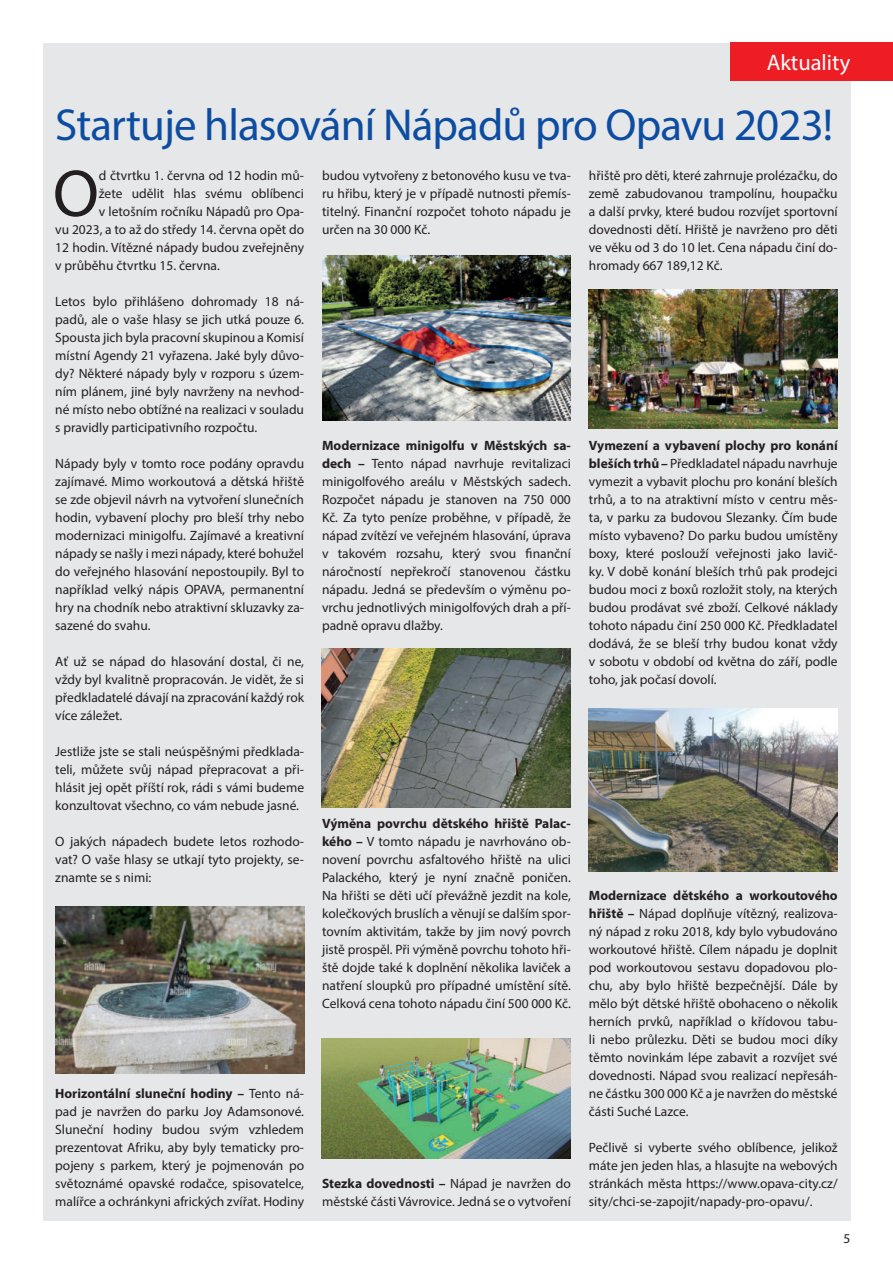
<style>
.page{position:relative;width:893px;height:1263px;background:#fff}
.page>*{position:absolute;margin:0;border:0;box-sizing:border-box;transform-origin:0 0}
.t1{font:66.9px "Myriad Pro";color:#231f20}
.t2{font:45px "Myriad Pro";letter-spacing:-.02em;color:#0d4da1}
.t3{font:22.5px "Myriad Pro";color:#fff}
.t4{font:13.5px/18px "Myriad Pro";color:#231f20;text-align:justify}
.s1{font-weight:700}
</style>
<div class="page">
<div style="left:43px;top:43px;width:807px;height:1177px;background:#e6e7e9"></div>
<img style="left:322px;top:1038px;width:249px;height:121px">
<img style="left:588px;top:708px;width:250px;height:163px">
<img style="left:55px;top:906px;width:249px;height:168px">
<img style="left:589px;top:290px;width:249px;height:138px">
<img style="left:322px;top:255px;width:249px;height:166px">
<img style="left:322px;top:648px;width:249px;height:160px">
<div style="left:730px;top:43px;width:163px;height:38px;background:#ee1d23"></div>
<h3 class="t3" style="left:767px;top:51px;width:85px">Aktuality</h3>
<h2 class="t2" style="left:55px;top:103px;width:779px">Startuje hlasování Nápadů pro Opavu 2023!</h2>
<h1 class="t1" style="left:53px;top:161px;width:48px">O</h1>
<p class="t4" style="left:99px;top:167px;width:207px">d čtvrtku 1. června od 12 hodin mů-</p>
<p class="t4" style="left:99px;top:185px;width:207px">žete udělit hlas svému oblíbenci</p>
<p class="t4" style="left:99px;top:203px;width:207px">v letošním ročníku Nápadů pro Opa-</p>
<p class="t4" style="left:55px;top:221px;width:250px">vu 2023, a to až do středy 14. června opět do</p>
<p class="t4" style="left:55px;top:239px;width:250px">12 hodin. Vítězné nápady budou zveřejněny</p>
<p class="t4" style="left:55px;top:257px;width:166px">v průběhu čtvrtku 15. června.</p>
<p class="t4" style="left:55px;top:293px;width:250px">Letos bylo přihlášeno dohromady 18 ná&shy;padů, ale o vaše hlasy se jich utká pouze 6.<br>Spousta jich byla pracovní skupinou a Komisí místní Agendy 21 vyřazena. Jaké byly důvo&shy;dy? Některé nápady byly v rozporu s územ&shy;ním plánem, jiné byly navrženy na nevhod&shy;né místo nebo obtížné na realizaci v souladu s pravidly participativního rozpočtu.</p>
<p class="t4" style="left:55px;top:455px;width:250px">Nápady byly v tomto roce podány opravdu zajímavé. Mimo workoutová a dětská hřiště se zde objevil návrh na vytvoření slunečních hodin, vybavení plochy pro bleší trhy nebo modernizaci minigolfu. Zajímavé a kreativní nápady se našly i mezi nápady, které bohužel do veřejného hlasování nepostoupily. Byl to například velký nápis OPAVA, permanentní hry na chodník nebo atraktivní skluzavky za&shy;sazené do svahu.</p>
<p class="t4" style="left:55px;top:653px;width:250px">Ať už se nápad do hlasování dostal, či ne, vždy byl kvalitně propracován. Je vidět, že si předkladatelé dávají na zpracování každý rok více záležet.</p>
<p class="t4" style="left:55px;top:743px;width:250px">Jestliže jste se stali neúspěšnými předklada&shy;teli, můžete svůj nápad přepracovat a při&shy;hlásit jej opět příští rok, rádi s vámi budeme konzultovat všechno, co vám nebude jasné.</p>
<p class="t4" style="left:55px;top:833px;width:250px">O jakých nápadech budete letos rozhodo&shy;vat? O vaše hlasy se utkají tyto projekty, se&shy;znamte se s nimi:</p>
<p class="t4" style="left:322px;top:167px;width:250px">budou vytvořeny z betonového kusu ve tva&shy;ru hřibu, který je v případě nutnosti přemís&shy;titelný. Finanční rozpočet tohoto nápadu je určen na 30 000 Kč.</p>
<p class="t4" style="left:322px;top:437px;width:250px"><span class="s1">Modernizace minigolfu v Městských sa&shy;dech –</span> Tento nápad navrhuje revitalizaci minigolfového areálu v Městských sadech.<br>Rozpočet nápadu je stanoven na 750 000<br>Kč. Za tyto peníze proběhne, v případě, že nápad zvítězí ve veřejném hlasování, úprava v takovém rozsahu, který svou finanční náročností nepřekročí stanovenou částku nápadu. Jedná se především o výměnu po&shy;vrchu jednotlivých minigolfových drah a pří&shy;padně opravu dlažby.</p>
<p class="t4" style="left:322px;top:815px;width:250px"><span class="s1">Výměna povrchu dětského hřiště Palac&shy;kého –</span> V tomto nápadu je navrhováno ob&shy;novení povrchu asfaltového hřiště na ulici Palackého, který je nyní značně poničen.<br>Na hřišti se děti učí převážně jezdit na kole, kolečkových bruslích a věnují se dalším spor&shy;tovním aktivitám, takže by jim nový povrch jistě prospěl. Při výměně povrchu tohoto hři&shy;ště dojde také k doplnění několika laviček a natření sloupků pro případné umístění sítě.<br>Celková cena tohoto nápadu činí 500 000 Kč.</p>
<p class="t4" style="left:55px;top:1085px;width:250px"><span class="s1">Horizontální sluneční hodiny –</span> Tento ná&shy;pad je navržen do parku Joy Adamsonové.<br>Sluneční hodiny budou svým vzhledem prezentovat Afriku, aby byly tematicky pro&shy;pojeny s parkem, který je pojmenován po světoznámé opavské rodačce, spisovatelce, malířce a ochránkyni afrických zvířat. Hodiny</p>
<p class="t4" style="left:322px;top:1175px;width:250px"><span class="s1">Stezka dovednosti –</span> Nápad je navržen do městské části Vávrovice. Jedná se o vytvoření</p>
<p class="t4" style="left:589px;top:167px;width:250px">hřiště pro děti, které zahrnuje prolézačku, do země zabudovanou trampolínu, houpačku a další prvky, které budou rozvíjet sportovní dovednosti dětí. Hřiště je navrženo pro děti ve věku od 3 do 10 let. Cena nápadu činí do&shy;hromady 667 189,12 Kč.</p>
<p class="t4" style="left:589px;top:437px;width:250px"><span class="s1">Vymezení a vybavení plochy pro konání bleších trhů –</span> Předkladatel nápadu navrhuje vymezit a vybavit plochu pro konání bleších trhů, a to na atraktivní místo v centru měs&shy;ta, v parku za budovou Slezanky. Čím bude místo vybaveno? Do parku budou umístěny boxy, které poslouží veřejnosti jako lavič&shy;ky. V době konání bleších trhů pak prodejci budou moci z boxů rozložit stoly, na kterých budou prodávat své zboží. Celkové náklady tohoto nápadu činí 250 000 Kč. Předkladatel dodává, že se bleší trhy budou konat vždy v sobotu v období od května do září, podle toho, jak počasí dovolí.</p>
<p class="t4" style="left:589px;top:887px;width:250px"><span class="s1">Modernizace dětského a workoutového hřiště –</span> Nápad doplňuje vítězný, realizova&shy;ný nápad z roku 2018, kdy bylo vybudováno workoutové hřiště. Cílem nápadu je doplnit pod workoutovou sestavu dopadovou plo&shy;chu, aby bylo hřiště bezpečnější. Dále by mělo být dětské hřiště obohaceno o několik herních prvků, například o křídovou tabu&shy;li nebo průlezku. Děti se budou moci díky těmto novinkám lépe zabavit a rozvíjet své dovednosti. Nápad svou realizací nepřesáh&shy;ne částku 300 000 Kč a je navržen do městské části Suché Lazce.</p>
<p class="t4" style="left:589px;top:1139px;width:250px">Pečlivě si vyberte svého oblíbence, jelikož máte jen jeden hlas, a hlasujte na webových stránkách města https://www.opava-city.cz/ sity/chci-se-zapojit/napady-pro-opavu/.</p>
<p class="t4" style="left:843px;top:1230px;width:8px">5</p>
</div>
